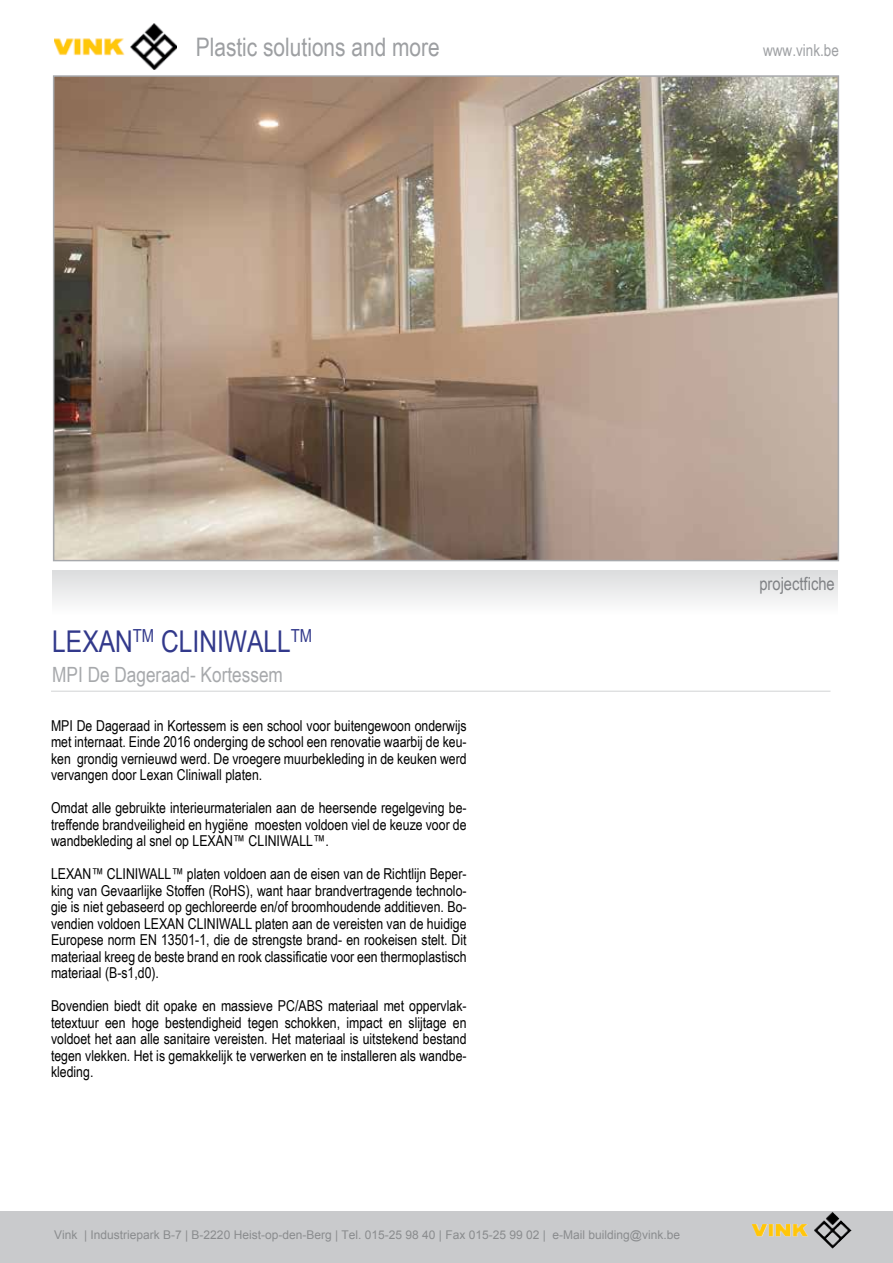
<style>
.page{position:relative;width:893px;height:1263px;background:#fff}
.page>*{position:absolute;margin:0;border:0;box-sizing:border-box;transform-origin:0 0}
.t1{font:30px "Arial Narrow";color:#32398b}
.t2{font:25.5px "Arial Narrow";color:#9d9fa2}
.t3{font:21px "Arial Narrow";color:#a7a9ac}
.t4{font:18px "Arial Narrow";color:#808285}
.t5{font:16.5px "Arial Narrow";color:#9fa1a4}
.t6{font:15px/16.5px "Arial Narrow";color:#000;text-align:justify}
.t7{font:12px "Arial";color:#8a8c8e}
</style>
<div class="page">
<div style="left:52px;top:570px;width:785px;height:44px;background:linear-gradient(to bottom,#dbdcdd,#fcfdfd)"></div>
<img style="left:54px;top:24px;width:123px;height:46px">
<div style="left:0;top:1211px;width:893px;height:52px;background:#c9cacc"></div>
<img style="left:814px;top:1212px;width:37px;height:37px">
<img style="left:56px;top:78px;width:780px;height:480px">
<hr style="left:51px;top:691px;width:779px;height:1px;background:#d1d3d4">
<h2 class="t2" style="left:196px;top:28px;width:246px">Plastic solutions and more</h2>
<p class="t5" style="left:763px;top:38px;width:77px">www.vink.be</p>
<h1 class="t1" style="left:52px;top:620px;width:261px">LEXAN<sup>TM</sup> CLINIWALL<sup>TM</sup></h1>
<h3 class="t3" style="left:52px;top:659px;width:232px">MPI De Dageraad- Kortessem</h3>
<p class="t6" style="left:51px;top:717px;width:417px">MPI De Dageraad in Kortessem is een school voor buitengewoon onderwijs met internaat. Einde 2016 onderging de school een renovatie waarbij de keu&shy;ken grondig vernieuwd werd. De vroegere muurbekleding in de keuken werd vervangen door Lexan Cliniwall platen.</p>
<p class="t6" style="left:51px;top:799px;width:417px">Omdat alle gebruikte interieurmaterialen aan de heersende regelgeving be&shy;treffende brandveiligheid en hygiëne moesten voldoen viel de keuze voor de wandbekleding al snel op LEXAN™ CLINIWALL™.</p>
<p class="t6" style="left:51px;top:865px;width:417px">LEXAN™ CLINIWALL™ platen voldoen aan de eisen van de Richtlijn Beper&shy;king van Gevaarlijke Stoffen (RoHS), want haar brandvertragende technolo&shy;gie is niet gebaseerd op gechloreerde en/of broomhoudende additieven. Bo&shy;vendien voldoen LEXAN CLINIWALL platen aan de vereisten van de huidige Europese norm EN 13501-1, die de strengste brand- en rookeisen stelt. Dit materiaal kreeg de beste brand en rook classificatie voor een thermoplastisch materiaal (B-s1,d0).</p>
<p class="t6" style="left:51px;top:997px;width:417px">Bovendien biedt dit opake en massieve PC/ABS materiaal met oppervlak&shy;tetextuur een hoge bestendigheid tegen schokken, impact en slijtage en voldoet het aan alle sanitaire vereisten. Het materiaal is uitstekend bestand tegen vlekken. Het is gemakkelijk te verwerken en te installeren als wandbe&shy;kleding.</p>
<p class="t7" style="left:54px;top:1227px;width:628px">Vink | Industriepark B-7 | B-2220 Heist-op-den-Berg | Tel. 015-25 98 40 | Fax 015-25 99 02 | e-Mail building@vink.be</p>
<p class="t4" style="left:759px;top:571px;width:77px">projectfiche</p>
</div>
